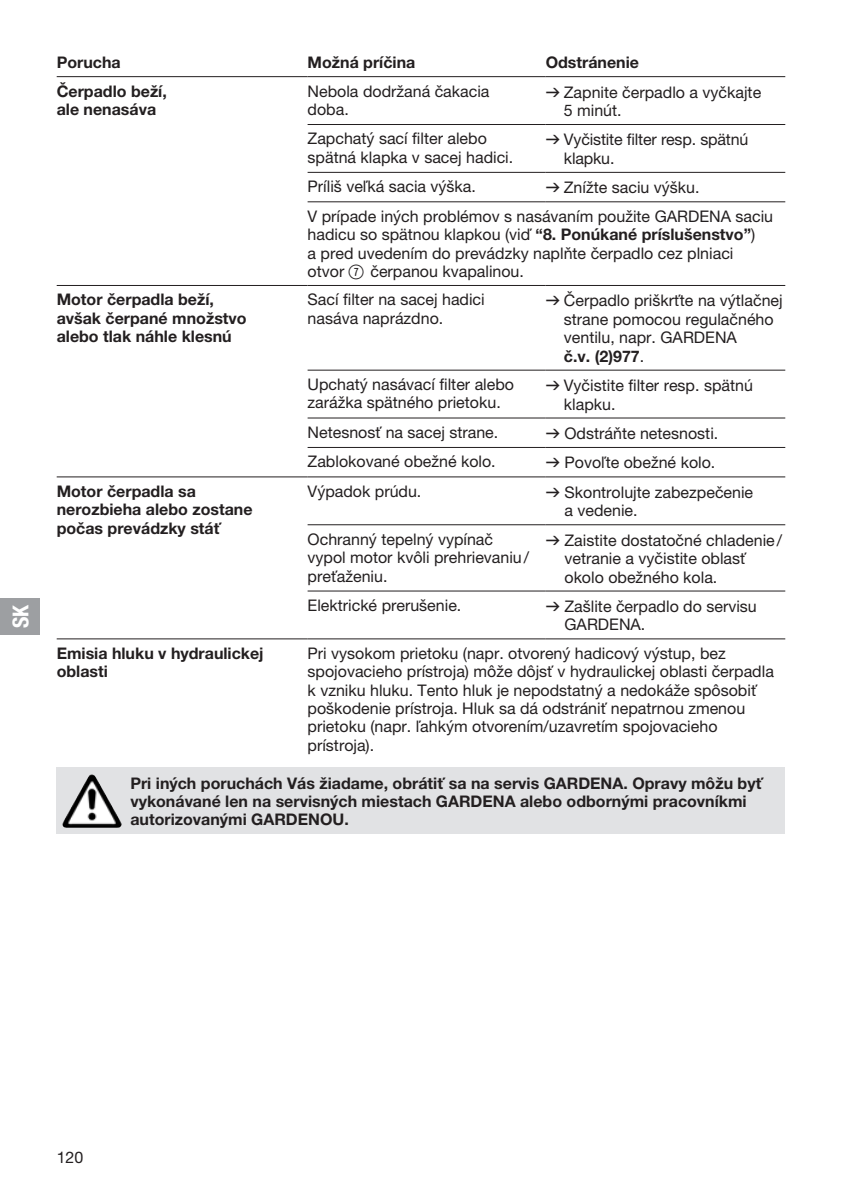
<style>
.page{position:relative;width:842px;height:1191px;background:#fff}
.page>*{position:absolute;margin:0;border:0;box-sizing:border-box;transform-origin:0 0}
.t1{font:22px "GARDENA Pro Bo Cond";color:#fff}
.t2{font:16px/18.4px "GARDENA Pro";color:#231f20}
.t3{font:700 16px/18.4px "GARDENA Pro";color:#231f20}
.s1{font-family:"Formdruck"}
.s2{font-weight:700}
.s3{font-family:"Ziffernim Kreisund Quadrat BQ";font-size:20px}
</style>
<div class="page">
<hr style="left:308px;top:124px;width:238px;height:1px;background:#231f20">
<hr style="left:546px;top:124px;width:239px;height:1px;background:#231f20">
<hr style="left:308px;top:172px;width:238px;height:1px;background:#231f20">
<hr style="left:546px;top:172px;width:239px;height:1px;background:#231f20">
<hr style="left:308px;top:201px;width:238px;height:1px;background:#231f20">
<hr style="left:546px;top:201px;width:239px;height:1px;background:#231f20">
<hr style="left:308px;top:285px;width:238px;height:1px;background:#231f20">
<hr style="left:546px;top:285px;width:239px;height:1px;background:#231f20">
<hr style="left:308px;top:370px;width:238px;height:1px;background:#231f20">
<hr style="left:546px;top:370px;width:239px;height:1px;background:#231f20">
<hr style="left:308px;top:76px;width:238px;height:1px;background:#231f20">
<hr style="left:546px;top:76px;width:239px;height:1px;background:#231f20">
<hr style="left:308px;top:417px;width:238px;height:1px;background:#231f20">
<hr style="left:546px;top:417px;width:239px;height:1px;background:#231f20">
<hr style="left:308px;top:447px;width:238px;height:1px;background:#231f20">
<hr style="left:546px;top:447px;width:239px;height:1px;background:#231f20">
<hr style="left:308px;top:476px;width:238px;height:1px;background:#231f20">
<hr style="left:546px;top:476px;width:239px;height:1px;background:#231f20">
<hr style="left:308px;top:524px;width:238px;height:1px;background:#231f20">
<hr style="left:546px;top:524px;width:239px;height:1px;background:#231f20">
<hr style="left:308px;top:590px;width:238px;height:1px;background:#231f20">
<hr style="left:546px;top:590px;width:239px;height:1px;background:#231f20">
<hr style="left:57px;top:476px;width:251px;height:1px;background:#231f20">
<hr style="left:57px;top:285px;width:251px;height:1px;background:#231f20">
<hr style="left:57px;top:76px;width:251px;height:1px;background:#231f20">
<hr style="left:57px;top:638px;width:251px;height:1px;background:#231f20">
<hr style="left:308px;top:638px;width:238px;height:1px;background:#231f20">
<hr style="left:546px;top:638px;width:239px;height:1px;background:#231f20">
<div style="left:57px;top:767px;width:728px;height:67px;background:#e1e2e4"></div>
<img style="left:65px;top:774px;width:26px;height:45px">
<div style="left:0;top:598px;width:40px;height:36px;background:#9d9fa2"></div>
<h1 class="t1" style="left:7px;top:628px;width:25px;rotate:-90deg">SK</h1>
<p class="t3" style="left:57px;top:53px;width:66px">Porucha</p>
<p class="t3" style="left:308px;top:53px;width:109px">Možná príčina</p>
<p class="t3" style="left:546px;top:53px;width:95px">Odstránenie</p>
<p class="t3" style="left:57px;top:81px;width:112px">Čerpadlo beží, ale nenasáva</p>
<p class="t2" style="left:308px;top:81px;width:183px">Nebola dodržaná čakacia doba.</p>
<p class="t2" style="left:564px;top:82px;width:199px;text-indent:-18px"><span class="s1">v</span> Zapnite čerpadlo a vyčkajte<br>5 minút.</p>
<p class="t2" style="left:308px;top:129px;width:207px">Zapchatý sací filter alebo spätná klapka v sacej hadici.</p>
<p class="t2" style="left:564px;top:130px;width:186px;text-indent:-18px"><span class="s1">v</span> Vyčistite filter resp. spätnú klapku.</p>
<p class="t2" style="left:308px;top:177px;width:170px">Príliš veľká sacia výška.</p>
<p class="t2" style="left:308px;top:173px;width:467px;line-height:28.4px;text-indent:238px"><span class="s1">v</span> Znížte saciu výšku.<br>V prípade iných problémov s nasávaním použite GARDENA saciu</p>
<p class="t2" style="left:308px;top:225px;width:449px">hadicu so spätnou klapkou (viď <span class="s2">“8. Ponúkané príslušenstvo”</span>) a pred uvedením do prevádzky naplňte čerpadlo cez plniaci otvor <span class="s3">7</span> čerpanou kvapalinou.</p>
<p class="t3" style="left:57px;top:290px;width:191px">Motor čerpadla beží, avšak čerpané množstvo alebo tlak náhle klesnú</p>
<p class="t2" style="left:308px;top:290px;width:179px">Sací filter na sacej hadici nasáva naprázdno.</p>
<p class="t2" style="left:564px;top:291px;width:220px;text-indent:-18px"><span class="s1">v</span> Čerpadlo priškrťte na výtlačnej strane pomocou regulačného ventilu, napr. GARDENA<br><span class="s2">č.v. (2)977</span>.</p>
<p class="t2" style="left:308px;top:375px;width:208px">Upchatý nasávací filter alebo zarážka spätného prietoku.</p>
<p class="t2" style="left:564px;top:376px;width:191px;text-indent:-18px"><span class="s1">v</span> Vyčistite filter resp. spätnú klapku.</p>
<p class="t2" style="left:308px;top:423px;width:192px">Netesnosť na sacej strane.</p>
<p class="t2" style="left:546px;top:424px;width:174px"><span class="s1">v</span> Odstráňte netesnosti.</p>
<p class="t2" style="left:308px;top:452px;width:190px">Zablokované obežné kolo.</p>
<p class="t2" style="left:546px;top:453px;width:171px"><span class="s1">v</span> Povoľte obežné kolo.</p>
<p class="t3" style="left:57px;top:481px;width:197px">Motor čerpadla sa nerozbieha alebo zostane počas prevádzky stáť</p>
<p class="t2" style="left:308px;top:482px;width:115px">Výpadok prúdu.</p>
<p class="t2" style="left:564px;top:483px;width:190px;text-indent:-19px"><span class="s1">v</span> Skontrolujte zabezpečenie a vedenie.</p>
<p class="t2" style="left:308px;top:529px;width:223px">Ochranný tepelný vypínač vypol motor kvôli prehrievaniu/ preťaženiu.</p>
<p class="t2" style="left:564px;top:530px;width:219px;text-indent:-19px"><span class="s1">v</span> Zaistite dostatočné chladenie/ vetranie a vyčistite oblasť okolo obežného kola.</p>
<p class="t2" style="left:308px;top:596px;width:155px">Elektrické prerušenie.</p>
<p class="t2" style="left:564px;top:597px;width:194px;text-indent:-19px"><span class="s1">v</span> Zašlite čerpadlo do servisu<br>GARDENA.</p>
<p class="t3" style="left:57px;top:643px;width:209px">Emisia hluku v hydraulickej oblasti</p>
<p class="t2" style="left:308px;top:643px;width:468px">Pri vysokom prietoku (napr. otvorený hadicový výstup, bez spojovacieho prístroja) môže dôjsť v hydraulickej oblasti čerpadla k vzniku hluku. Tento hluk je nepodstatný a nedokáže spôsobiť poškodenie prístroja. Hluk sa dá odstrániť nepatrnou zmenou prietoku (napr. ľahkým otvorením/uzavretím spojovacieho prístroja).</p>
<p class="t3" style="left:130px;top:773px;width:634px">Pri iných poruchách Vás žiadame, obrátiť sa na servis GARDENA. Opravy môžu byť vykonávané len na servisných miestach GARDENA alebo odbornými pracovníkmi autorizovanými GARDENOU.</p>
<p class="t2" style="left:57px;top:1147px;width:28px">120</p>
</div>
